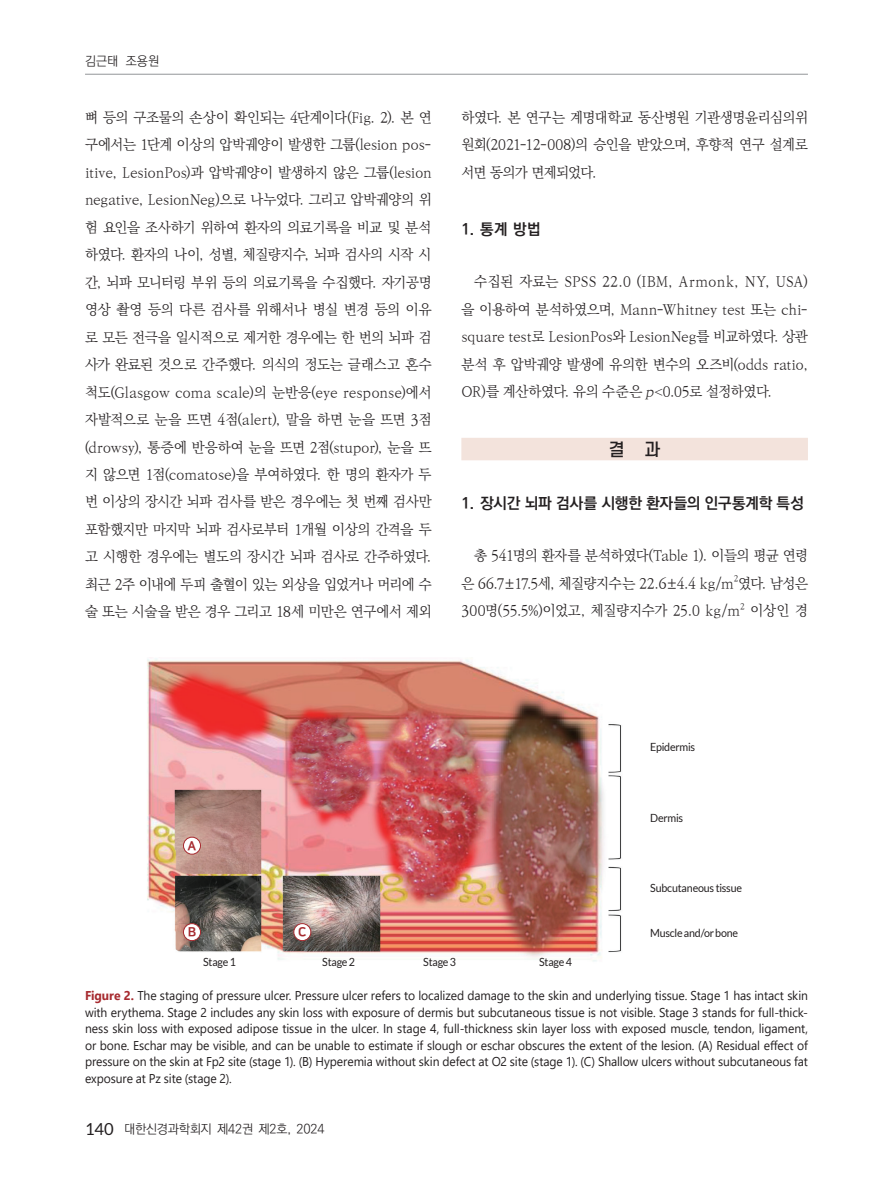
<style>
.page{position:relative;width:893px;height:1191px;background:#fff}
.page>*{position:absolute;margin:0;border:0;box-sizing:border-box;transform-origin:0 0}
.t1{font:500 17.1px "S Core Dream 5";color:#231f20}
.t2{font:700 15.45px "Ko Pub World Dotum";letter-spacing:-.005em;color:#231f20}
.t3{font:300 14.25px/27.5px "Ko Pub World Batang";letter-spacing:-.025em;color:#231f20;text-align:justify}
.t4{font:12.75px/16.5px "Segoe UI";letter-spacing:-.01em;color:#231f20;text-align:justify;scale:.95 1}
.t5{font:300 12.75px "Ko Pub World Dotum";letter-spacing:-.015em;color:#231f20}
.t6{font:12.75px "Nanum Square OTF ac EB";color:#a72b30}
.t7{font:11.25px "Lato";letter-spacing:-.02em;color:#231f20;scale:.95 1}
.t8{font:300 8.25px "Ko Pub World Batang";color:#231f20}
.s1{font-style:italic}
.s2{font-family:"Times New Roman";font-weight:400}
.s3{font-weight:700;color:#a72b30}
.s4{font-family:"Lato";font-weight:400;font-size:16.65px}
</style>
<div class="page">
<hr style="left:85px;top:74px;width:723px;height:1px;background:#939598">
<div style="left:461px;top:438px;width:347px;height:22px;background:#f3e3dc"></div>
<img style="left:147px;top:658px;width:475px;height:304px">
<div style="left:183px;top:837px;width:17px;height:17px;background:#fff;border-radius:50%"></div>
<div style="left:183px;top:837px;width:18px;height:17px;border:1px solid #a72b30;border-radius:50%"></div>
<div style="left:183px;top:923px;width:17px;height:17px;background:#fff;border-radius:50%"></div>
<div style="left:183px;top:923px;width:18px;height:18px;border:1px solid #a72b30;border-radius:50%"></div>
<div style="left:294px;top:923px;width:17px;height:17px;background:#fff;border-radius:50%"></div>
<div style="left:294px;top:923px;width:17px;height:18px;border:1px solid #a72b30;border-radius:50%"></div>
<p class="t5" style="left:85px;top:52px;width:76px">김근태 조용원</p>
<p class="t3" style="left:85px;top:104px;width:348px">뼈 등의 구조물의 손상이 확인되는 4단계이다(Fig. 2). 본 연 구에서는 1단계 이상의 압박궤양이 발생한 그룹(lesion pos&shy;itive, LesionPos)과 압박궤양이 발생하지 않은 그룹(lesion negative, LesionNeg)으로 나누었다. 그리고 압박궤양의 위 험 요인을 조사하기 위하여 환자의 의료기록을 비교 및 분석 하였다. 환자의 나이, 성별, 체질량지수, 뇌파 검사의 시작 시 간, 뇌파 모니터링 부위 등의 의료기록을 수집했다. 자기공명 영상 촬영 등의 다른 검사를 위해서나 병실 변경 등의 이유 로 모든 전극을 일시적으로 제거한 경우에는 한 번의 뇌파 검 사가 완료된 것으로 간주했다. 의식의 정도는 글래스고 혼수 척도(Glasgow coma scale)의 눈반응(eye response)에서 자발적으로 눈을 뜨면 4점(alert), 말을 하면 눈을 뜨면 3점 (drowsy), 통증에 반응하여 눈을 뜨면 2점(stupor), 눈을 뜨 지 않으면 1점(comatose)을 부여하였다. 한 명의 환자가 두 번 이상의 장시간 뇌파 검사를 받은 경우에는 첫 번째 검사만 포함했지만 마지막 뇌파 검사로부터 1개월 이상의 간격을 두 고 시행한 경우에는 별도의 장시간 뇌파 검사로 간주하였다. 최근 2주 이내에 두피 출혈이 있는 외상을 입었거나 머리에 수 술 또는 시술을 받은 경우 그리고 18세 미만은 연구에서 제외</p>
<p class="t3" style="left:461px;top:104px;width:348px">하였다. 본 연구는 계명대학교 동산병원 기관생명윤리심의위 원회(2021-12-008)의 승인을 받았으며, 후향적 연구 설계로 서면 동의가 면제되었다.</p>
<p class="t2" style="left:461px;top:218px;width:81px">1. 통계 방법</p>
<p class="t3" style="left:461px;top:268px;width:348px;text-indent:13px">수집된 자료는 SPSS 22.0 (IBM, Armonk, NY, USA) 을 이용하여 분석하였으며, Mann-Whitney test 또는 chi&shy;square test로 LesionPos와 LesionNeg를 비교하였다. 상관 분석 후 압박궤양 발생에 유의한 변수의 오즈비(odds ratio, OR)를 계산하였다. 유의 수준은 <span class="s1">p</span><span class="s2">&lt;</span>0.05로 설정하였다.</p>
<p class="t1" style="left:609px;top:437px;width:53px">결 과</p>
<p class="t2" style="left:461px;top:492px;width:344px">1. 장시간 뇌파 검사를 시행한 환자들의 인구통계학 특성</p>
<p class="t3" style="left:461px;top:542px;width:348px;text-align:right">총 541명의 환자를 분석하였다(Table 1). 이들의 평균 연령 은 66.7±17.5세, 체질량지수는 22.6±4.4 kg/m 였다. 남성은</p>
<p class="t8" style="left:734px;top:572px;width:6px">2</p>
<p class="t3" style="left:461px;top:597px;width:280px">300명(55.5%)이었고, 체질량지수가 25.0 kg/m</p>
<p class="t8" style="left:740px;top:600px;width:6px">2</p>
<p class="t3" style="left:750px;top:597px;width:59px">이상인 경</p>
<p class="t7" style="left:650px;top:740px;width:49px">Epidermis</p>
<p class="t6" style="left:188px;top:838px;width:10px">A</p>
<p class="t6" style="left:188px;top:925px;width:10px">B</p>
<p class="t6" style="left:298px;top:925px;width:10px">C</p>
<p class="t7" style="left:203px;top:955px;width:36px">Stage 1</p>
<p class="t7" style="left:322px;top:955px;width:36px">Stage 2</p>
<p class="t7" style="left:423px;top:955px;width:36px">Stage 3</p>
<p class="t7" style="left:539px;top:955px;width:36px">Stage 4</p>
<p class="t7" style="left:650px;top:811px;width:36px">Dermis</p>
<p class="t7" style="left:650px;top:881px;width:98px">Subcutaneous tissue</p>
<p class="t7" style="left:650px;top:926px;width:94px">Muscle and/or bone</p>
<p class="t4" style="left:85px;top:986px;width:762px"><span class="s3">Figure 2.</span> The staging of pressure ulcer. Pressure ulcer refers to localized damage to the skin and underlying tissue. Stage 1 has intact skin with erythema. Stage 2 includes any skin loss with exposure of dermis but subcutaneous tissue is not visible. Stage 3 stands for full-thick&shy;ness skin loss with exposed adipose tissue in the ulcer. In stage 4, full-thickness skin layer loss with exposed muscle, tendon, ligament, or bone. Eschar may be visible, and can be unable to estimate if slough or eschar obscures the extent of the lesion. (A) Residual effect of pressure on the skin at Fp2 site (stage 1). (B) Hyperemia without skin defect at O2 site (stage 1). (C) Shallow ulcers without subcutaneous fat exposure at Pz site (stage 2).</p>
<p class="t5" style="left:85px;top:1120px;width:241px"><span class="s4">140</span> 대한신경과학회지 제42권 제2호, 2024</p>
</div>
